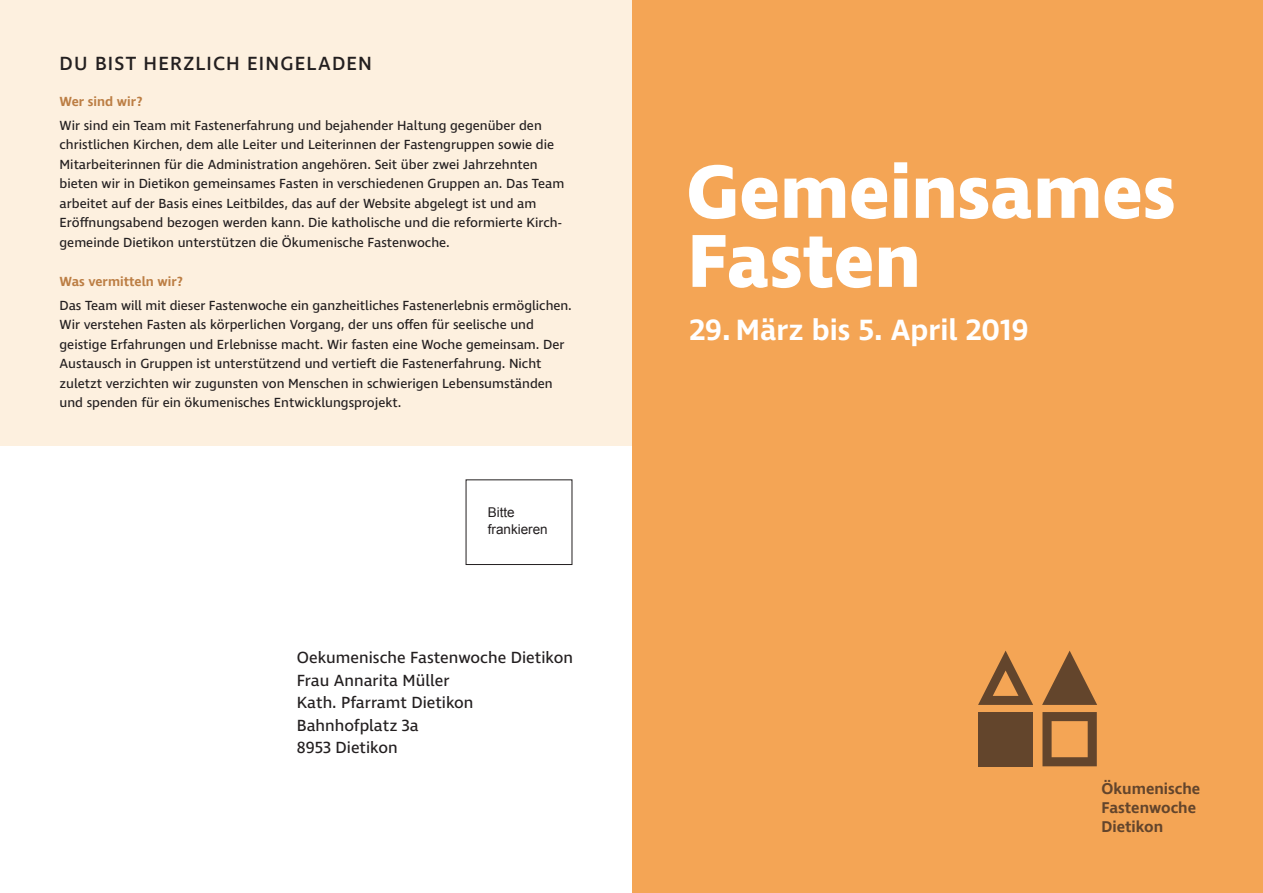
<style>
.page{position:relative;width:1263px;height:893px;background:#fff}
.page>*{position:absolute;margin:0;border:0;box-sizing:border-box;transform-origin:0 0}
.t1{font:700 76.5px/69px "Ingra";color:#fff}
.t2{font:600 30px "Ingra";color:#fff}
.t3{font:500 19.5px "Ingra";letter-spacing:.06em;color:#231f20}
.t4{font:16.5px/22.5px "Ingra";color:#231f20}
.t5{font:600 15.9px/19.2px "Ingra";color:#63452c}
.t6{font:13.5px/19.5px "Ingra";color:#231f20}
.t7{font:600 13.5px "Ingra";color:#bc7e44}
.t8{font:13.5px/16.2px "Arial";color:#231f20}
</style>
<div class="page">
<div style="left:631px;top:0;width:632px;height:893px;background:#f4a555"></div>
<div style="left:0;top:0;width:631px;height:893px;background:#fdf0df"></div>
<div style="left:0;top:446px;width:631px;height:447px;background:#fff"></div>
<svg style="left:1042px;top:712px;width:55px;height:54px"></svg>
<svg style="left:978px;top:651px;width:55px;height:54px"></svg>
<div style="left:978px;top:712px;width:55px;height:54px;background:#63452c"></div>
<svg style="left:1042px;top:651px;width:55px;height:54px"></svg>
<h3 class="t3" style="left:60px;top:51px;width:314px">DU BIST HERZLICH EINGELADEN</h3>
<p class="t7" style="left:60px;top:93px;width:84px">Wer sind wir?</p>
<p class="t6" style="left:60px;top:116px;width:506px">Wir sind ein Team mit Fastenerfahrung und bejahender Haltung gegenüber den christlichen Kirchen, dem alle Leiter und Leiterinnen der Fastengruppen sowie die Mitarbeiterinnen für die Administration angehören. Seit über zwei Jahrzehnten bieten wir in Dietikon gemeinsames Fasten in verschiedenen Gruppen an. Das Team arbeitet auf der Basis eines Leitbildes, das auf der Website abgelegt ist und am Eröffnungsabend bezogen werden kann. Die katholische und die reformierte Kirch&shy;gemeinde Dietikon unterstützen die Ökumenische Fastenwoche.</p>
<p class="t7" style="left:60px;top:273px;width:125px">Was vermitteln wir?</p>
<p class="t6" style="left:60px;top:296px;width:514px">Das Team will mit dieser Fastenwoche ein ganzheitliches Fastenerlebnis ermöglichen.<br>Wir verstehen Fasten als körperlichen Vorgang, der uns offen für seelische und geistige Erfahrungen und Erlebnisse macht. Wir fasten eine Woche gemeinsam. Der Austausch in Gruppen ist unterstützend und vertieft die Fastenerfahrung. Nicht zuletzt verzichten wir zugunsten von Menschen in schwierigen Lebensumständen und spenden für ein ökumenisches Entwicklungsprojekt.</p>
<p class="t8" style="left:488px;top:505px;width:62px">Bitte frankieren</p>
<p class="t4" style="left:297px;top:647px;width:278px">Oekumenische Fastenwoche Dietikon<br>Frau Annarita Müller<br>Kath. Pfarramt Dietikon<br>Bahnhofplatz 3a<br>8953 Dietikon</p>
<h1 class="t1" style="left:686px;top:161px;width:490px">Gemeinsames<br>Fasten</h1>
<h2 class="t2" style="left:689px;top:311px;width:341px">29. März bis 5. April 2019</h2>
<p class="t5" style="left:1101px;top:780px;width:100px">Ökumenische<br>Fastenwoche<br>Dietikon</p>
</div>
